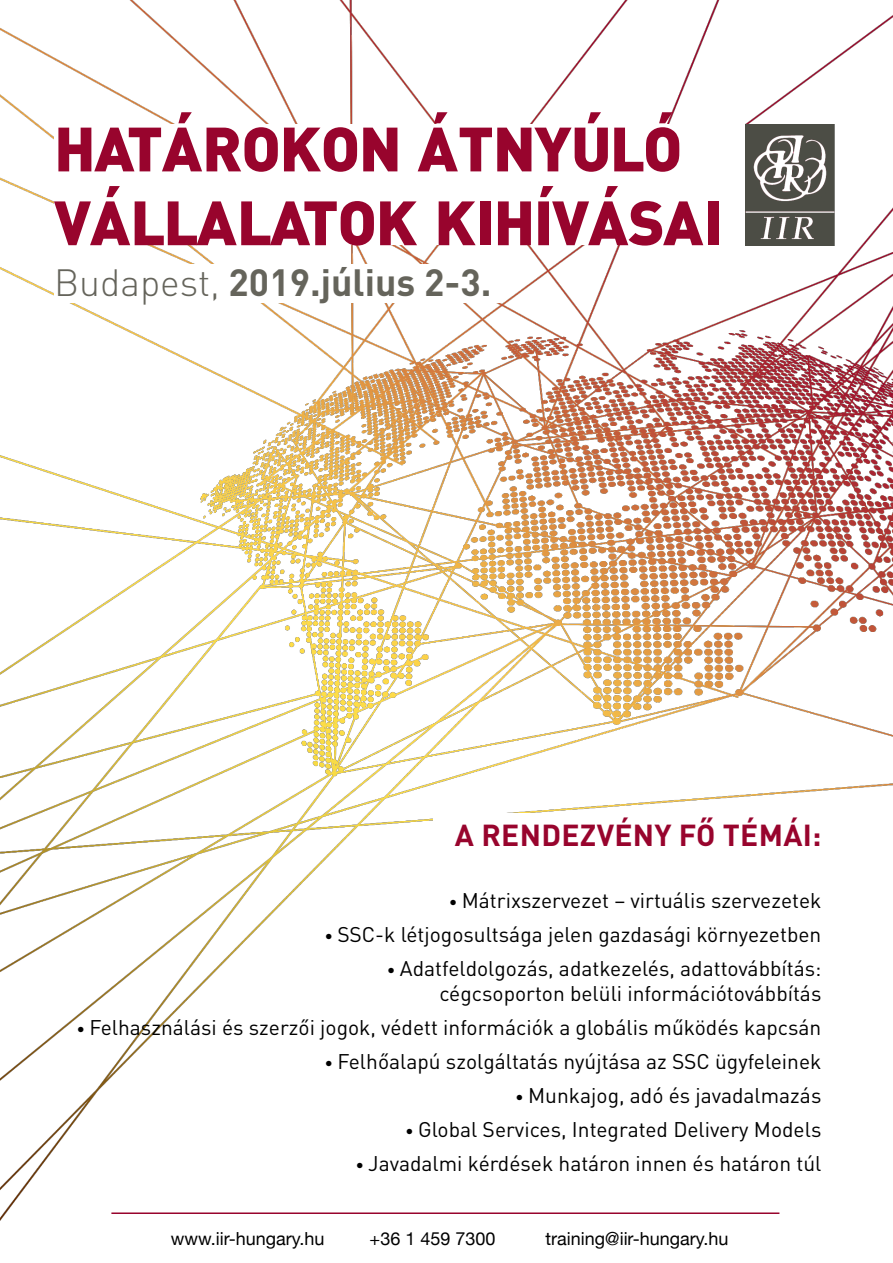
<style>
.page{position:relative;width:893px;height:1263px;background:#fff}
.page>*{position:absolute;margin:0;border:0;box-sizing:border-box;transform-origin:0 0}
.t1{font:61.5px/73.8px "DIN Alt Blk PFL";color:#98042d}
.t2{font:700 37.5px "DIN Pro";color:#65645b}
.t3{font:700 30px "DIN Pro";letter-spacing:.01em;color:#98042d}
.t4{font:21px/25.5px "DIN Pro";color:#000;text-align:right}
.t5{font:18px "Helvetica Neue";color:#000}
.s1{font-weight:300}
.s2{font-size:16.5px}
</style>
<div class="page">
<img style="left:0;top:0;width:893px;height:1221px">
<div style="left:433px;top:812px;width:449px;height:39px;background:#fff"></div>
<div style="left:54px;top:125px;width:703px;height:120px;background:#fff"></div>
<div style="left:54px;top:264px;width:449px;height:39px;background:#fff"></div>
<img style="left:745px;top:125px;width:94px;height:120px">
<h1 class="t1" style="left:54px;top:109px;width:669px">HATÁROKON ÁTNYÚLÓ<br>VÁLLALATOK KIHÍVÁSAI</h1>
<h2 class="t2" style="left:54px;top:257px;width:439px"><span class="s1">Budapest,</span> 2019.július 2-3.</h2>
<h3 class="t3" style="left:455px;top:814px;width:368px">A RENDEZVÉNY FŐ TÉMÁI:</h3>
<p class="t4" style="left:449px;top:886px;width:374px"><span class="s2">•</span> Mátrixszervezet – virtuális szervezetek</p>
<p class="t4" style="left:325px;top:920px;width:498px"><span class="s2">•</span> SSC-k létjogosultsága jelen gazdasági környezetben</p>
<p class="t4" style="left:387px;top:954px;width:436px"><span class="s2">•</span> Adatfeldolgozás, adatkezelés, adattovábbítás: cégcsoporton belüli információtovábbítás</p>
<p class="t4" style="left:76px;top:1014px;width:746px"><span class="s2">•</span> Felhasználási és szerzői jogok, védett információk a globális működés kapcsán</p>
<p class="t4" style="left:325px;top:1048px;width:498px"><span class="s2">•</span> Felhőalapú szolgáltatás nyújtása az SSC ügyfeleinek</p>
<p class="t4" style="left:515px;top:1082px;width:308px"><span class="s2">•</span> Munkajog, adó és javadalmazás</p>
<p class="t4" style="left:405px;top:1116px;width:418px"><span class="s2">•</span> Global Services, Integrated Delivery Models</p>
<p class="t4" style="left:355px;top:1150px;width:467px"><span class="s2">•</span> Javadalmi kérdések határon innen és határon túl</p>
<p class="t5" style="left:171px;top:1228px;width:155px">www.iir-hungary.hu</p>
<p class="t5" style="left:370px;top:1228px;width:127px">+36 1 459 7300</p>
<p class="t5" style="left:546px;top:1228px;width:184px">training@iir-hungary.hu</p>
</div>
